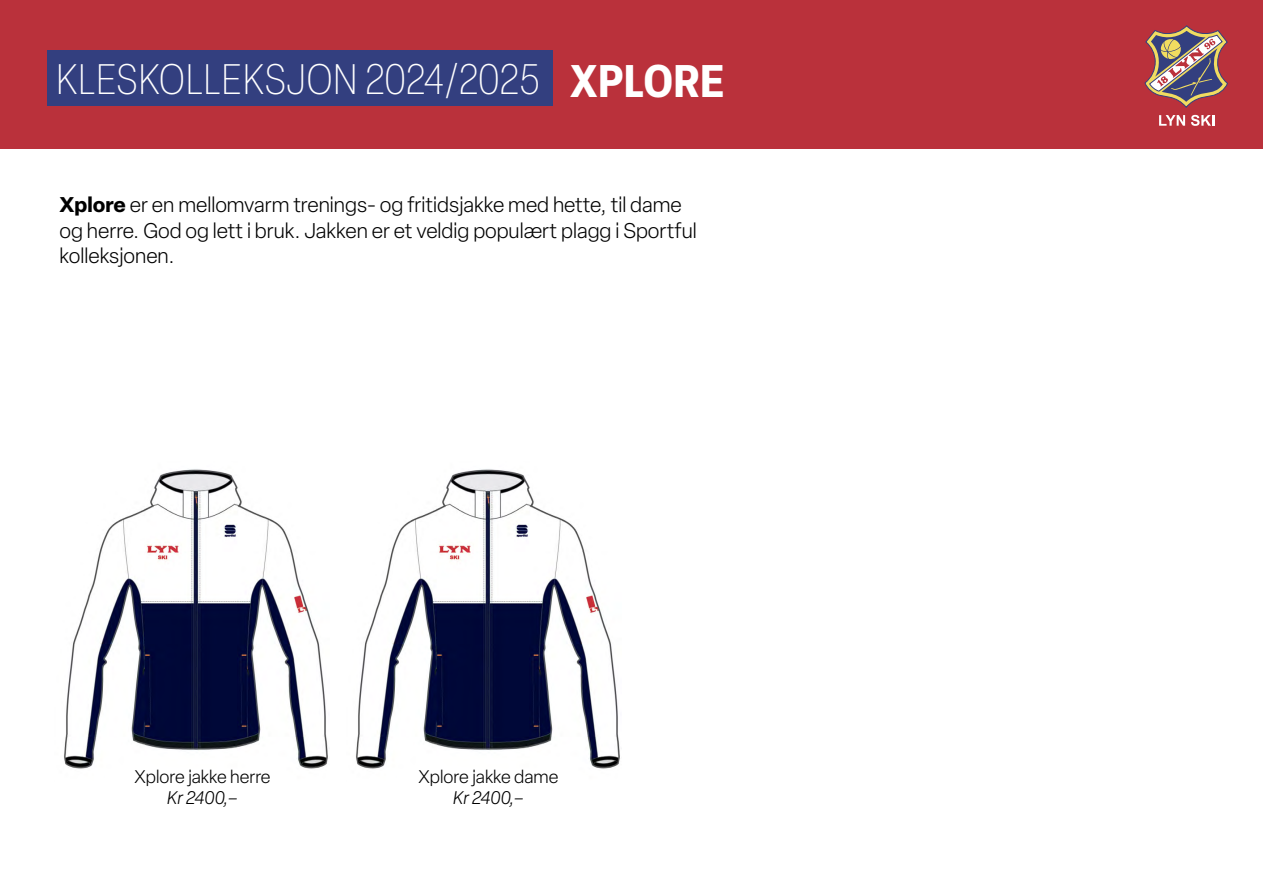
<style>
.page{position:relative;width:1263px;height:893px;background:#fff}
.page>*{position:absolute;margin:0;border:0;box-sizing:border-box;transform-origin:0 0}
.t1{font:200 condensed 42px "Elza";letter-spacing:.015em;color:#fff}
.t2{font:300 21px/25.2px "Elza";color:#000}
.t3{font:300 18px "Elza";color:#000}
.t4{font:italic 300 18px "Elza";letter-spacing:-.005em;color:#000}
.s1{font-weight:700;font-size:45px}
.s2{font-weight:700}
</style>
<div class="page">
<div style="left:0;top:0;width:1263px;height:149px;background:#ba313b"></div>
<div style="left:47px;top:51px;width:505px;height:55px;background:#333f7f"></div>
<svg style="left:1144px;top:25px;width:84px;height:83px"></svg>
<svg style="left:1159px;top:115px;width:26px;height:11px"></svg>
<svg style="left:1191px;top:115px;width:23px;height:11px"></svg>
<img style="left:356px;top:469px;width:264px;height:300px">
<img style="left:64px;top:469px;width:264px;height:300px">
<h1 class="t1" style="left:56px;top:53px;width:670px">KLESKOLLEKSJON 2024/2025 <span class="s1">XPLORE</span></h1>
<p class="t2" style="left:60px;top:192px;width:639px"><span class="s2">Xplore</span> er en mellomvarm trenings- og fritidsjakke med hette, til dame og herre. God og lett i bruk. Jakken er et veldig populært plagg i Sportful kolleksjonen.</p>
<p class="t3" style="left:134px;top:765px;width:138px">Xplore jakke herre</p>
<p class="t4" style="left:167px;top:786px;width:72px">Kr 2400,–</p>
<p class="t3" style="left:419px;top:765px;width:141px">Xplore jakke dame</p>
<p class="t4" style="left:453px;top:786px;width:72px">Kr 2400,–</p>
</div>
